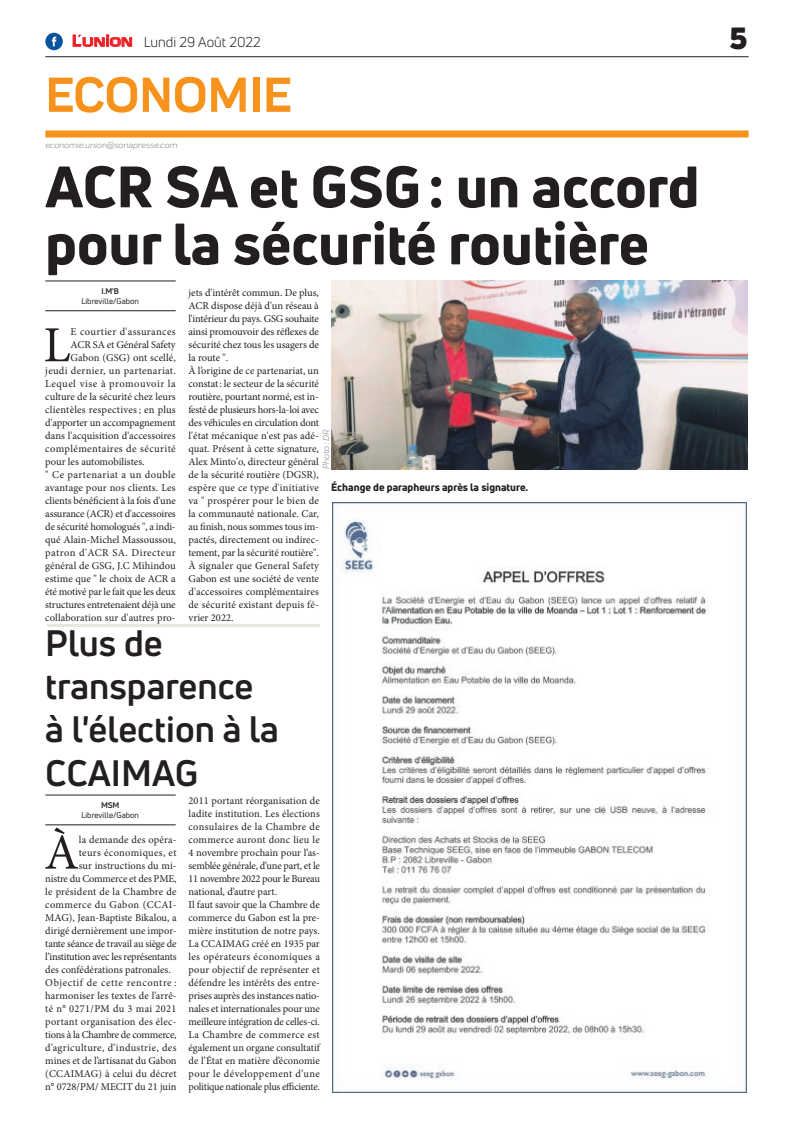
<style>
.page{position:relative;width:794px;height:1129px;background:#fff}
.page>*{position:absolute;margin:0;border:0;box-sizing:border-box;transform-origin:0 0}
.t1{font:800 57px/57px "Uni Neue";color:#231f20}
.t2{font:700 51px "Praktika";color:#f7931d}
.t3{font:50.5px "Minion Pro";color:#231f20}
.t4{font:700 36px/43.2px "Uni Neue";color:#231f20}
.t5{font:900 30px "Uni Neue";color:#231f20}
.t6{font:14px "Uni Neue";color:#231f20}
.t7{font:10.5px/13px "Minion Pro";color:#231f20}
.t8{font:10.5px "Minion Pro";letter-spacing:.035em;color:#231f20}
.t9{font:10.5px "Minion Pro";letter-spacing:.03em;color:#231f20}
.t10{font:10.5px "Minion Pro";letter-spacing:-.025em;color:#231f20}
.t11{font:10.5px "Minion Pro";letter-spacing:-.02em;color:#231f20}
.t12{font:10.5px "Minion Pro";letter-spacing:.02em;color:#231f20}
.t13{font:10.5px "Minion Pro";letter-spacing:.025em;color:#231f20}
.t14{font:10.5px "Minion Pro";letter-spacing:.04em;color:#231f20}
.t15{font:10.5px "Minion Pro";letter-spacing:.045em;color:#231f20}
.t16{font:800 10.5px "Uni Neue";color:#231f20}
.t17{font:10.5px "Minion Pro";letter-spacing:.055em;color:#231f20}
.t18{font:italic 9px "Praktika";color:#818386}
.t19{font:8px "Uni Neue";color:#231f20}
.t20{font:700 8px "Uni Neue";color:#231f20}
.s1{font-family:"Eurostile";font-weight:600;font-size:15px;color:#ee1d23}
.s2{font-family:"Eurostile";font-weight:600;font-size:11.4px;color:#ee1d23}
</style>
<div class="page">
<div style="left:45px;top:130px;width:703px;height:7px;background:#f7931d"></div>
<hr style="left:45px;top:56px;width:703px;height:1px;background:#231f20">
<svg style="left:72px;top:34px;width:60px;height:13px"></svg>
<div style="left:45px;top:33px;width:18px;height:17px;background:#08549e;border-radius:50%"></div>
<svg style="left:52px;top:37px;width:4px;height:9px"></svg>
<hr style="left:45px;top:310px;width:131px;height:1px;background:#231f20">
<hr style="left:45px;top:281px;width:131px;height:1px;background:#231f20">
<hr style="left:45px;top:824px;width:131px;height:1px;background:#231f20">
<hr style="left:45px;top:794px;width:131px;height:1px;background:#231f20">
<img style="left:333px;top:502px;width:414px;height:589px">
<img style="left:332px;top:281px;width:416px;height:188px">
<hr style="left:47px;top:624px;width:273px;height:3px;background:#e7e8e2">
<h3 class="t6" style="left:72px;top:33px;width:190px"><span class="s1">L</span><span class="s2">UNION</span> Lundi 29 Août 2022</h3>
<h2 class="t2" style="left:45px;top:54px;width:248px">ECONOMIE</h2>
<p class="t18" style="left:45px;top:139px;width:134px">economie.union@sonapresse.com</p>
<h1 class="t1" style="left:45px;top:157px;width:655px">ACR SA et GSG: un accord pour la sécurité routière</h1>
<p class="t20" style="left:102px;top:286px;width:19px">I.M'B</p>
<p class="t19" style="left:81px;top:296px;width:59px">Libreville/Gabon</p>
<p class="t7" style="left:188px;top:286px;width:132px">jets d'intérêt commun. De plus,<br>ACR dispose déjà d'un réseau à l'intérieur du pays. GSG souhaite ainsi promouvoir des réflexes de sécurité chez tous les usagers de la route ".<br>À l’origine de ce partenariat, un constat: le secteur de la sécurité routière, pourtant normé, est in&shy;festé de plusieurs hors-la-loi avec des véhicules en circulation dont l'état mécanique n'est pas adé&shy;quat. Présent à cette signature,<br>Alex Minto'o, directeur général de la sécurité routière (DGSR), espère que ce type d'initiative va " prospérer pour le bien de la communauté nationale. Car, au finish, nous sommes tous im&shy;pactés, directement ou indirec&shy;tement, par la sécurité routière".<br>À signaler que General Safety<br>Gabon est une société de vente d'accessoires complémentaires de sécurité existant depuis fé&shy;vrier 2022.</p>
<h3 class="t3" style="left:43px;top:311px;width:29px">L</h3>
<p class="t8" style="left:71px;top:325px;width:107px">E courtier d'assurances</p>
<p class="t7" style="left:71px;top:338px;width:107px">ACR SA et Général Safety</p>
<p class="t7" style="left:71px;top:351px;width:107px">Gabon (GSG) ont scellé,</p>
<p class="t9" style="left:45px;top:364px;width:132px">jeudi dernier, un partenariat.</p>
<p class="t15" style="left:45px;top:377px;width:132px">Lequel vise à promouvoir la</p>
<p class="t7" style="left:45px;top:390px;width:132px">culture de la sécurité chez leurs</p>
<p class="t12" style="left:45px;top:403px;width:132px">clientèles respectives; en plus</p>
<p class="t7" style="left:45px;top:416px;width:132px">d'apporter un accompagnement</p>
<p class="t7" style="left:45px;top:429px;width:132px">dans l'acquisition d'accessoires</p>
<p class="t14" style="left:45px;top:442px;width:132px">complémentaires de sécurité</p>
<p class="t7" style="left:45px;top:455px;width:101px">pour les automobilistes.</p>
<p class="t14" style="left:45px;top:468px;width:132px">" Ce partenariat a un double</p>
<p class="t7" style="left:45px;top:481px;width:132px">avantage pour nos clients. Les</p>
<p class="t7" style="left:45px;top:494px;width:132px">clients bénéficient à la fois d'une</p>
<p class="t7" style="left:45px;top:507px;width:132px">assurance (ACR) et d'accessoires</p>
<p class="t7" style="left:45px;top:520px;width:132px">de sécurité homologués ", a indi-</p>
<p class="t7" style="left:45px;top:533px;width:132px">qué Alain-Michel Massoussou,</p>
<p class="t15" style="left:45px;top:546px;width:132px">patron d'ACR SA. Directeur</p>
<p class="t7" style="left:45px;top:559px;width:132px">général de GSG, J.C Mihindou</p>
<p class="t7" style="left:45px;top:572px;width:132px">estime que " le choix de ACR a</p>
<p class="t11" style="left:45px;top:585px;width:132px">été motivé par le fait que les deux</p>
<p class="t11" style="left:45px;top:598px;width:132px">structures entretenaient déjà une</p>
<p class="t7" style="left:45px;top:611px;width:132px">collaboration sur d'autres pro-</p>
<p class="t18" style="left:320px;top:469px;width:41px;rotate:-90deg">Photo : DR</p>
<p class="t16" style="left:331px;top:480px;width:198px">Échange de parapheurs après la signature.</p>
<h3 class="t4" style="left:45px;top:620px;width:235px">Plus de transparence à l'élection à la<br>CCAIMAG</h3>
<p class="t20" style="left:101px;top:799px;width:20px">MSM</p>
<p class="t19" style="left:81px;top:810px;width:59px">Libreville/Gabon</p>
<p class="t7" style="left:189px;top:793px;width:133px">2011 portant réorganisation de ladite institution. Les élections consulaires de la Chambre de commerce auront donc lieu le<br>4 novembre prochain pour l’as&shy;semblée générale, d’une part, et le<br>11 novembre 2022 pour le Bureau national, d’autre part.<br>Il faut savoir que la Chambre de commerce du Gabon est la pre&shy;mière institution de notre pays.<br>La CCAIMAG créé en 1935 par les opérateurs économiques a pour objectif de représenter et défendre les intérêts des entre&shy;prises auprès des instances natio&shy;nales et internationales pour une meilleure intégration de celles-ci.<br>La Chambre de commerce est également un organe consultatif de l’État en matière d’économie pour le développement d’une politique nationale plus efficiente.</p>
<h3 class="t3" style="left:44px;top:818px;width:36px">À</h3>
<p class="t7" style="left:79px;top:832px;width:99px">la demande des opéra-</p>
<p class="t9" style="left:79px;top:845px;width:99px">teurs économiques, et</p>
<p class="t7" style="left:79px;top:858px;width:99px">sur instructions du mi-</p>
<p class="t7" style="left:45px;top:871px;width:133px">nistre du Commerce et des PME,</p>
<p class="t13" style="left:45px;top:884px;width:133px">le président de la Chambre de</p>
<p class="t8" style="left:45px;top:897px;width:133px">commerce du Gabon (CCAI-</p>
<p class="t7" style="left:45px;top:910px;width:133px">MAG), Jean-Baptiste Bikalou, a</p>
<p class="t7" style="left:45px;top:923px;width:133px">dirigé dernièrement une impor-</p>
<p class="t7" style="left:45px;top:936px;width:133px">tante séance de travail au siège de</p>
<p class="t10" style="left:45px;top:949px;width:133px">l’institution avec les représentants</p>
<p class="t7" style="left:45px;top:962px;width:127px">des confédérations patronales.</p>
<p class="t17" style="left:45px;top:975px;width:133px">Objectif de cette rencontre :</p>
<p class="t7" style="left:45px;top:988px;width:133px">harmoniser les textes de l’arrê-</p>
<p class="t9" style="left:45px;top:1001px;width:133px">té n° 0271/PM du 3 mai 2021</p>
<p class="t13" style="left:45px;top:1014px;width:133px">portant organisation des élec-</p>
<p class="t10" style="left:45px;top:1027px;width:133px">tions à la Chambre de commerce,</p>
<p class="t8" style="left:45px;top:1040px;width:133px">d’agriculture, d’industrie, des</p>
<p class="t7" style="left:45px;top:1053px;width:133px">mines et de l’artisanat du Gabon</p>
<p class="t12" style="left:45px;top:1066px;width:133px">(CCAIMAG) à celui du décret</p>
<p class="t7" style="left:45px;top:1079px;width:133px">n° 0728/PM/ MECIT du 21 juin</p>
<h3 class="t5" style="left:729px;top:17px;width:19px">5</h3>
</div>
